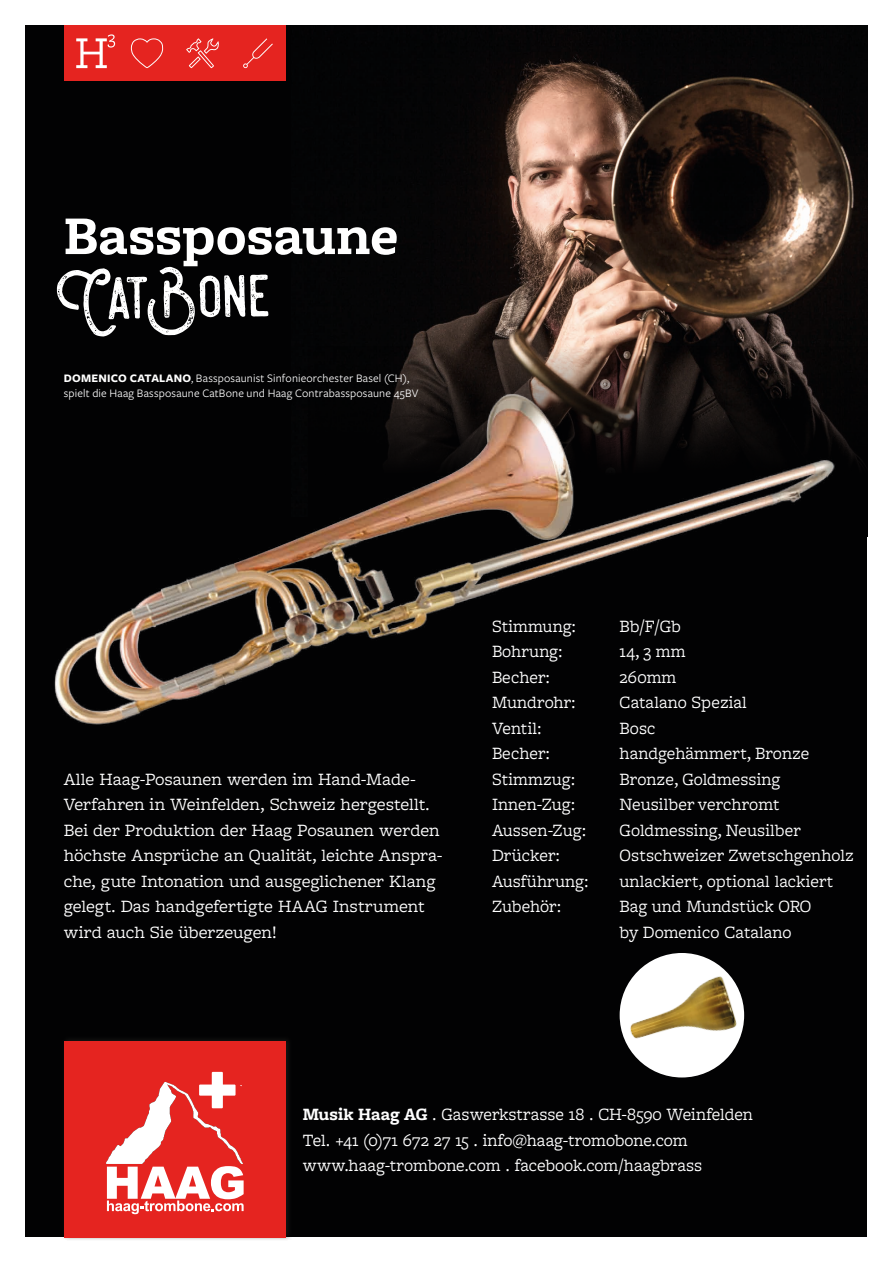
<style>
.page{position:relative;width:893px;height:1263px;background:#fff}
.page>*{position:absolute;margin:0;border:0;box-sizing:border-box;transform-origin:0 0}
.t1{font:700 56.7px "Freight Macro Pro";color:#fff}
.t2{font:18px/25.5px "Freight Macro Pro";color:#fff}
.t3{font:18px/25.5px "Freight Macro Pro";color:#fff;scale:1.04 1}
.t4{font:11.85px/14.2px "Freight Sans Pro";letter-spacing:.015em;color:#fff}
.s1{font-weight:700}
</style>
<div class="page">
<div style="left:26px;top:26px;width:841px;height:1211px;background:#020203"></div>
<img style="left:411px;top:30px;width:456px;height:317px">
<svg style="left:395px;top:347px;width:417px;height:42px"></svg>
<div style="left:61px;top:1035px;width:232px;height:206px;background:#1d1d1b;opacity:.75"></div>
<div style="left:64px;top:1041px;width:222px;height:196px;background:#e52420"></div>
<svg style="left:106px;top:1072px;width:138px;height:142px"></svg>
<div style="left:64px;top:26px;width:222px;height:55px;background:#e52420"></div>
<svg style="left:76px;top:34px;width:39px;height:34px"></svg>
<svg style="left:186px;top:38px;width:33px;height:30px"></svg>
<svg style="left:243px;top:38px;width:30px;height:30px"></svg>
<svg style="left:131px;top:38px;width:32px;height:30px"></svg>
<svg style="left:56px;top:267px;width:212px;height:69px"></svg>
<img style="left:54px;top:389px;width:806px;height:336px">
<img style="left:620px;top:953px;width:124px;height:124px;border-radius:62px">
<h1 class="t1" style="left:64px;top:196px;width:336px">Bassposaune</h1>
<p class="t4" style="left:64px;top:371px;width:356px"><span class="s1">DOMENICO CATALANO</span>, Bassposaunist Sinfonieorchester Basel (CH), spielt die Haag Bassposaune CatBone und Haag Contrabassposaune 45BV</p>
<p class="t3" style="left:64px;top:765px;width:366px">Alle Haag-Posaunen werden im Hand-Made-Verfahren in Weinfelden, Schweiz hergestellt.<br>Bei der Produktion der Haag Posaunen werden höchste Ansprüche an Qualität, leichte Anspra&shy;che, gute Intonation und ausgeglichener Klang gelegt. Das handgefertigte HAAG Instrument wird auch Sie überzeugen!</p>
<p class="t2" style="left:492px;top:612px;width:86px">Stimmung:</p>
<p class="t2" style="left:620px;top:612px;width:63px">Bb/F/Gb</p>
<p class="t2" style="left:492px;top:638px;width:72px">Bohrung:</p>
<p class="t2" style="left:620px;top:638px;width:68px">14, 3 mm</p>
<p class="t2" style="left:492px;top:663px;width:60px">Becher:</p>
<p class="t2" style="left:620px;top:663px;width:58px">260mm</p>
<p class="t2" style="left:492px;top:689px;width:85px">Mundrohr:</p>
<p class="t2" style="left:620px;top:689px;width:129px">Catalano Spezial</p>
<p class="t2" style="left:492px;top:714px;width:51px">Ventil:</p>
<p class="t2" style="left:620px;top:714px;width:38px">Bosc</p>
<p class="t2" style="left:492px;top:740px;width:60px">Becher:</p>
<p class="t2" style="left:620px;top:740px;width:191px">handgehämmert, Bronze</p>
<p class="t2" style="left:492px;top:765px;width:85px">Stimmzug:</p>
<p class="t2" style="left:620px;top:765px;width:162px">Bronze, Goldmessing</p>
<p class="t2" style="left:492px;top:791px;width:85px">Innen-Zug:</p>
<p class="t2" style="left:620px;top:791px;width:161px">Neusilber verchromt</p>
<p class="t2" style="left:492px;top:816px;width:96px">Aussen-Zug:</p>
<p class="t2" style="left:620px;top:816px;width:183px">Goldmessing, Neusilber</p>
<p class="t2" style="left:492px;top:842px;width:70px">Drücker:</p>
<p class="t2" style="left:620px;top:842px;width:236px">Ostschweizer Zwetschgenholz</p>
<p class="t2" style="left:492px;top:867px;width:98px">Ausführung:</p>
<p class="t2" style="left:620px;top:867px;width:215px">unlackiert, optional lackiert</p>
<p class="t2" style="left:492px;top:893px;width:71px">Zubehör:</p>
<p class="t2" style="left:620px;top:893px;width:193px">Bag und Mundstück ORO by Domenico Catalano</p>
<p class="t2" style="left:303px;top:1101px;width:452px"><span class="s1">Musik Haag AG</span> . Gaswerkstrasse 18 . CH-8590 Weinfelden<br>Tel. +41 (0)71 672 27 15 . info@haag-tromobone.com www.haag-trombone.com . facebook.com/haagbrass</p>
</div>
